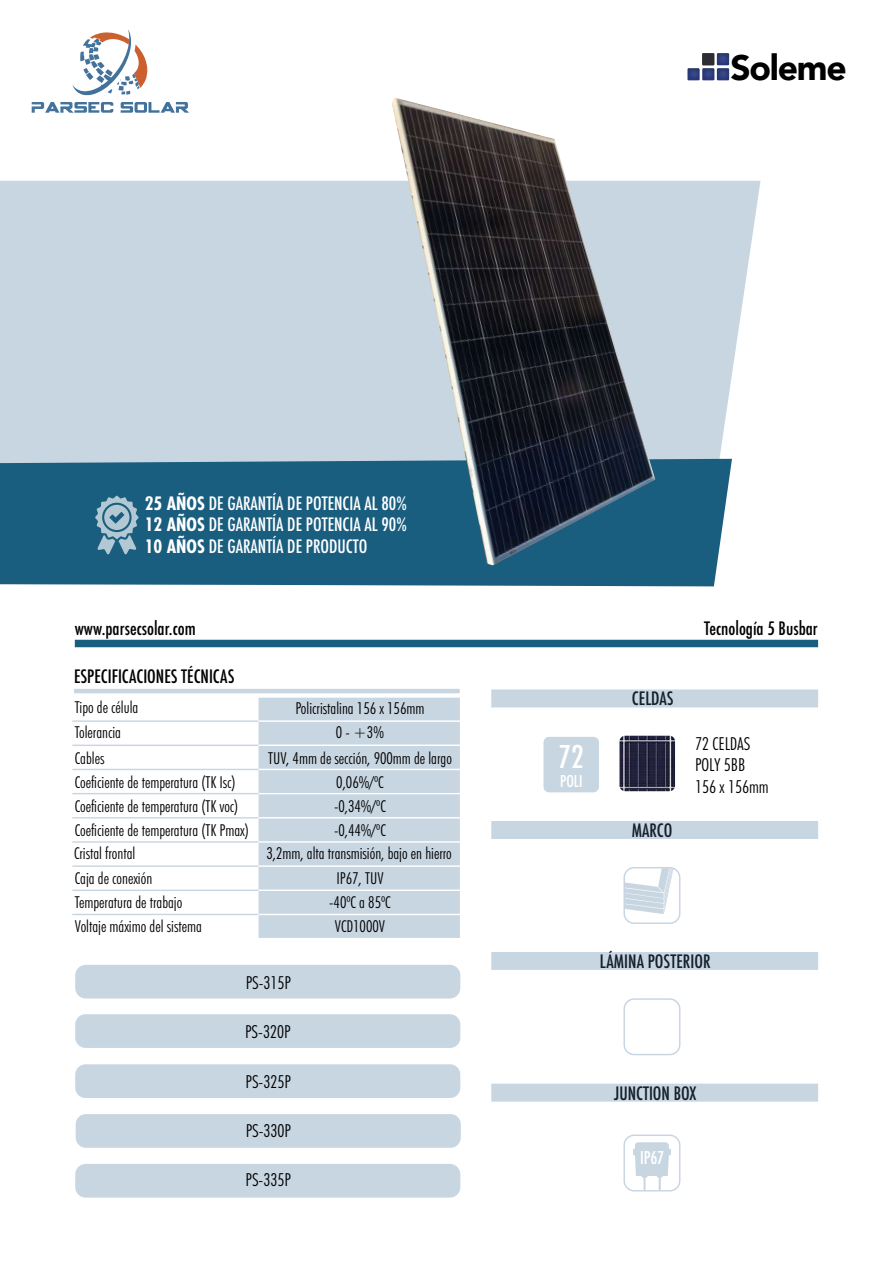
<style>
.page{position:relative;width:893px;height:1263px;background:#fff}
.page>*{position:absolute;margin:0;border:0;box-sizing:border-box;transform-origin:0 0}
.t1{font:900 35.4px "Avenir";letter-spacing:-.035em;color:#000}
.t2{font:500 condensed 30.45px "Futura";color:#fff}
.t3{font:500 condensed 18px "Futura";color:#000}
.t4{font:500 condensed 18px/21.6px "Futura";color:#fff;text-align:justify}
.t5{font:300 condensed 18px/21.6px "Futura BT";color:#000}
.t6{font:500 condensed 17.25px "Futura";color:#fff}
.t7{font:300 condensed 16.5px/24.2px "Futura BT";color:#000}
.t8{font:500 condensed 15.9px "Futura";color:#fff}
.s1{font-family:"Futura Std";font-weight:700}
</style>
<div class="page">
<svg style="left:32px;top:102px;width:82px;height:11px"></svg>
<svg style="left:121px;top:102px;width:68px;height:11px"></svg>
<svg style="left:73px;top:30px;width:75px;height:65px"></svg>
<div style="left:0;top:181px;width:760px;height:278px;background:#c8d6e2"></div>
<div style="left:0;top:459px;width:732px;height:127px;background:#195d7f"></div>
<svg style="left:95px;top:496px;width:44px;height:58px;background:#6d98ae"></svg>
<div style="left:75px;top:640px;width:743px;height:7px;background:#195d7f"></div>
<div style="left:543px;top:737px;width:56px;height:55px;background:#c8d6e2;border-radius:6px"></div>
<div style="left:491px;top:689px;width:327px;height:18px;background:#c8d6e2"></div>
<div style="left:257px;top:696px;width:204px;height:26px;background:#c8d6e2;border:1px solid #fff"></div>
<div style="left:491px;top:821px;width:327px;height:18px;background:#c8d6e2"></div>
<div style="left:491px;top:952px;width:327px;height:18px;background:#c8d6e2"></div>
<div style="left:491px;top:1084px;width:327px;height:18px;background:#c8d6e2"></div>
<div style="left:257px;top:720px;width:204px;height:26px;background:#c8d6e2;border:1px solid #fff"></div>
<div style="left:257px;top:745px;width:204px;height:25px;background:#c8d6e2;border:1px solid #fff"></div>
<div style="left:257px;top:769px;width:204px;height:25px;background:#c8d6e2;border:1px solid #fff"></div>
<div style="left:257px;top:793px;width:204px;height:25px;background:#c8d6e2;border:1px solid #fff"></div>
<div style="left:257px;top:817px;width:204px;height:26px;background:#c8d6e2;border:1px solid #fff"></div>
<div style="left:257px;top:841px;width:204px;height:26px;background:#c8d6e2;border:1px solid #fff"></div>
<div style="left:257px;top:865px;width:204px;height:26px;background:#c8d6e2;border:1px solid #fff"></div>
<div style="left:257px;top:890px;width:204px;height:25px;background:#c8d6e2;border:1px solid #fff"></div>
<div style="left:257px;top:914px;width:204px;height:25px;background:#c8d6e2;border:1px solid #fff"></div>
<hr style="left:74px;top:689px;width:386px;height:4px;background:#c8d6e2">
<hr style="left:72px;top:720px;width:186px;height:2px;background:#42719b">
<hr style="left:72px;top:744px;width:186px;height:2px;background:#42719b">
<hr style="left:72px;top:769px;width:187px;height:1px;background:#42719b">
<hr style="left:72px;top:793px;width:187px;height:1px;background:#42719b">
<hr style="left:72px;top:817px;width:186px;height:1px;background:#42719b">
<hr style="left:72px;top:841px;width:186px;height:2px;background:#42719b">
<hr style="left:72px;top:865px;width:187px;height:2px;background:#42719b">
<hr style="left:72px;top:889px;width:187px;height:2px;background:#42719b">
<hr style="left:72px;top:914px;width:186px;height:1px;background:#42719b">
<div style="left:75px;top:965px;width:385px;height:33px;background:#c8d6e2;border-radius:11px"></div>
<div style="left:75px;top:1014px;width:385px;height:34px;background:#c8d6e2;border-radius:10px"></div>
<div style="left:75px;top:1064px;width:385px;height:34px;background:#c8d6e2;border-radius:10px"></div>
<div style="left:76px;top:1114px;width:385px;height:34px;background:#c8d6e2;border-radius:10px"></div>
<div style="left:75px;top:1164px;width:385px;height:33px;background:#c8d6e2;border-radius:10px"></div>
<div style="left:623px;top:867px;width:57px;height:57px;border:2px solid #42719b;border-radius:10px"></div>
<svg style="left:625px;top:868px;width:48px;height:46px"></svg>
<div style="left:623px;top:998px;width:57px;height:57px;border:2px solid #42719b;border-radius:10px"></div>
<svg style="left:633px;top:1142px;width:38px;height:46px"></svg>
<div style="left:623px;top:1134px;width:57px;height:57px;border:2px solid #42719b;border-radius:10px"></div>
<img style="left:392px;top:98px;width:263px;height:467px">
<img style="left:619px;top:736px;width:56px;height:55px">
<svg style="left:702px;top:53px;width:27px;height:27px"></svg>
<svg style="left:717px;top:53px;width:12px;height:12px"></svg>
<svg style="left:717px;top:68px;width:12px;height:12px"></svg>
<svg style="left:702px;top:68px;width:12px;height:12px"></svg>
<svg style="left:687px;top:68px;width:13px;height:12px"></svg>
<div style="left:702px;top:53px;width:12px;height:12px;background:#2e2d31"></div>
<p class="t4" style="left:145px;top:492px;width:264px"><span class="s1">25 AÑOS</span> DE GARANTÍA DE POTENCIA AL 80% <span class="s1">12 AÑOS</span> DE GARANTÍA DE POTENCIA AL 90% <span class="s1">10 AÑOS</span> DE GARANTÍA DE PRODUCTO</p>
<h1 class="t1" style="left:731px;top:37px;width:118px">Soleme</h1>
<p class="t3" style="left:75px;top:616px;width:122px">www.parsecsolar.com</p>
<p class="t3" style="left:704px;top:616px;width:115px">Tecnología 5 Busbar</p>
<p class="t3" style="left:74px;top:665px;width:162px">ESPECIFICACIONES TÉCNICAS</p>
<p class="t7" style="left:75px;top:694px;width:65px;line-height:25.5px">Tipo de célula<br>Tolerancia<br>Cables</p>
<p class="t7" style="left:74px;top:769px;width:176px">Coeficiente de temperatura (TK Isc)<br>Coeficiente de temperatura (TK voc)<br>Coeficiente de temperatura (TK Pmax)<br>Cristal frontal<br>Caja de conexión<br>Temperatura de trabajo<br>Voltaje máximo del sistema</p>
<p class="t7" style="left:268px;top:696px;width:185px;line-height:24.8px;text-align:center">Policristalina 156 x 156mm<br>0 - +3%<br>TUV, 4mm de sección, 900mm de largo</p>
<p class="t7" style="left:266px;top:769px;width:187px;text-align:center">0,06%/ºC<br>-0,34%/ºC<br>-0,44%/ºC<br>3,2mm, alta transmisión, bajo en hierro<br>IP67, TUV<br>-40ºC a 85ºC<br>VCD1000V</p>
<p class="t5" style="left:246px;top:972px;width:47px">PS-315P</p>
<p class="t5" style="left:245px;top:1020px;width:47px">PS-320P</p>
<p class="t5" style="left:245px;top:1070px;width:47px">PS-325P</p>
<p class="t5" style="left:246px;top:1120px;width:47px">PS-330P</p>
<p class="t5" style="left:245px;top:1169px;width:47px">PS-335P</p>
<h2 class="t2" style="left:559px;top:737px;width:27px">72</h2>
<p class="t8" style="left:560px;top:770px;width:24px">POLI</p>
<p class="t3" style="left:632px;top:687px;width:43px">CELDAS</p>
<p class="t3" style="left:632px;top:819px;width:42px">MARCO</p>
<p class="t5" style="left:695px;top:732px;width:75px">72 CELDAS<br>POLY 5BB<br>156 x 156mm</p>
<p class="t3" style="left:600px;top:950px;width:112px">LÁMINA POSTERIOR</p>
<p class="t3" style="left:614px;top:1081px;width:83px">JUNCTION BOX</p>
<p class="t6" style="left:640px;top:1147px;width:26px">IP67</p>
</div>
